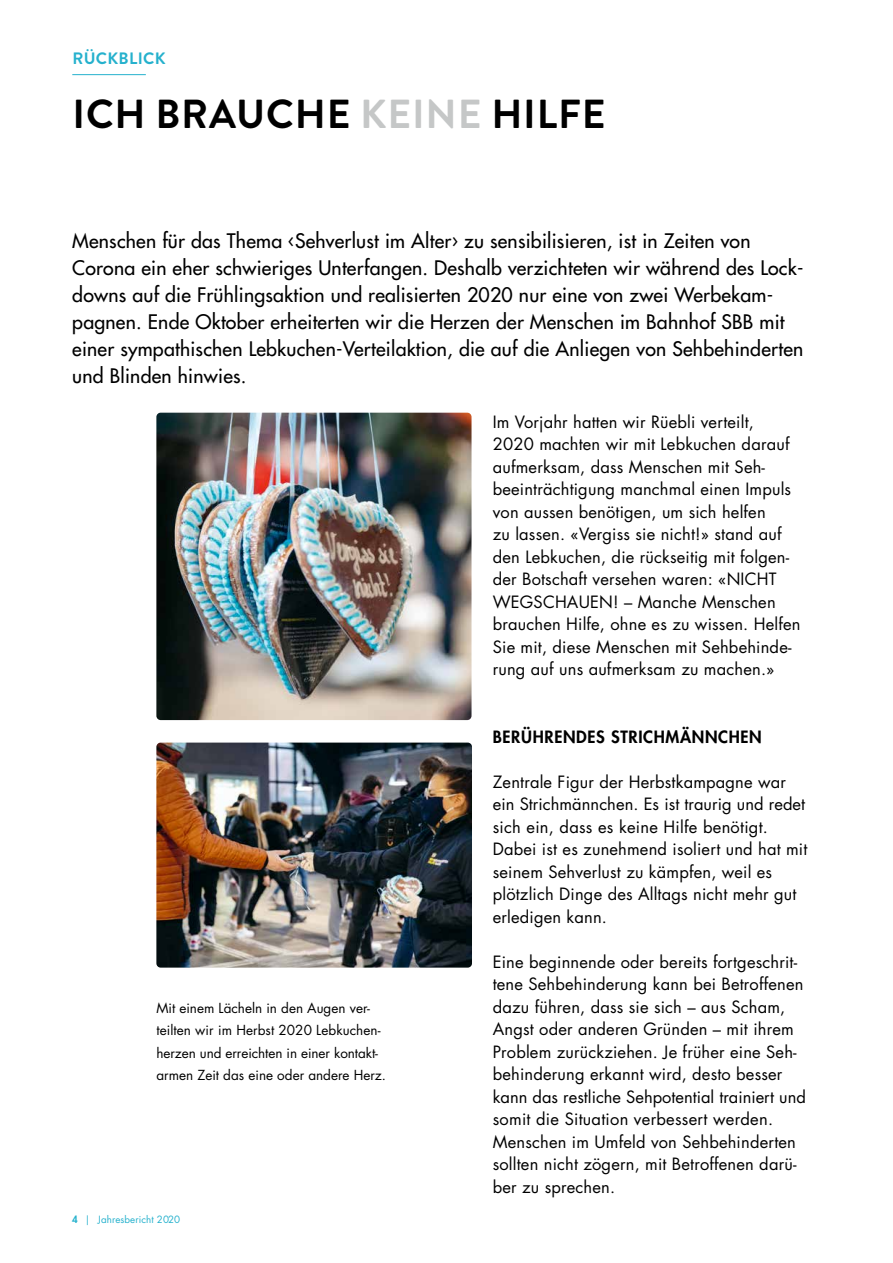
<style>
.page{position:relative;width:893px;height:1263px;background:#fff}
.page>*{position:absolute;margin:0;border:0;box-sizing:border-box;transform-origin:0 0}
.t1{font:700 40.5px "Brandon Grotesque";letter-spacing:.02em;color:#000}
.t2{font:500 19.5px/27px "Futura Std";letter-spacing:.01em;color:#000}
.t3{font:16.5px/22.5px "Futura Std";letter-spacing:.01em;color:#000}
.t4{font:800 16.5px "Futura Std";letter-spacing:.04em;color:#000}
.t5{font:700 16.5px "Brandon Grotesque";letter-spacing:.02em;color:#25b1cd}
.t6{font:13.5px/22.5px "Futura Std";color:#000}
.t7{font:9.75px "Futura Std";letter-spacing:.01em;color:#25b1cd}
.s1{color:#c5c7c7}
.s2{font-weight:800}
</style>
<div class="page">
<hr style="left:72px;top:74px;width:74px;height:1px;background:#25b1cd">
<img style="left:156px;top:413px;width:315px;height:307px">
<img style="left:156px;top:743px;width:316px;height:225px">
<p class="t5" style="left:72px;top:46px;width:95px">RÜCKBLICK</p>
<h1 class="t1" style="left:73px;top:86px;width:534px">ICH BRAUCHE <span class="s1">KEINE</span> HILFE</h1>
<p class="t2" style="left:72px;top:227px;width:733px">Menschen für das Thema ‹Sehverlust im Alter› zu sensibilisieren, ist in Zeiten von Corona ein eher schwieriges Unterfangen. Deshalb verzichteten wir während des Lock&shy;downs auf die Frühlingsaktion und realisierten 2020 nur eine von zwei Werbekam&shy;pagnen. Ende Oktober erheiterten wir die Herzen der Menschen im Bahnhof SBB mit einer sympathischen Lebkuchen-Verteilaktion, die auf die Anliegen von Sehbehinderten und Blinden hinwies.</p>
<p class="t3" style="left:493px;top:410px;width:309px">Im Vorjahr hatten wir Rüebli verteilt,<br>2020 machten wir mit Lebkuchen darauf aufmerksam, dass Menschen mit Seh&shy;beeinträchtigung manchmal einen Impuls von aussen benötigen, um sich helfen<br>zu lassen. «Vergiss sie nicht!» stand auf den Lebkuchen, die rückseitig mit folgen&shy;der Botschaft versehen waren: «NICHT WEGSCHAUEN! – Manche Menschen brauchen Hilfe, ohne es zu wissen. Helfen Sie mit, diese Menschen mit Sehbehinde&shy;rung auf uns aufmerksam zu machen.»</p>
<p class="t6" style="left:156px;top:996px;width:231px">Mit einem Lächeln in den Augen ver&shy;teilten wir im Herbst 2020 Lebkuchen&shy;herzen und erreichten in einer kontakt&shy;armen Zeit das eine oder andere Herz.</p>
<p class="t7" style="left:72px;top:1213px;width:109px"><span class="s2">4</span> | Jahresbericht 2020</p>
<p class="t4" style="left:493px;top:726px;width:270px">BERÜHRENDES STRICHMÄNNCHEN</p>
<p class="t3" style="left:493px;top:770px;width:316px">Zentrale Figur der Herbstkampagne war ein Strichmännchen. Es ist traurig und redet sich ein, dass es keine Hilfe benötigt.<br>Dabei ist es zunehmend isoliert und hat mit seinem Sehverlust zu kämpfen, weil es plötzlich Dinge des Alltags nicht mehr gut erledigen kann.</p>
<p class="t3" style="left:493px;top:950px;width:315px">Eine beginnende oder bereits fortgeschrit&shy;tene Sehbehinderung kann bei Betroffenen dazu führen, dass sie sich – aus Scham, Angst oder anderen Gründen – mit ihrem Problem zurückziehen. Je früher eine Seh&shy;behinderung erkannt wird, desto besser kann das restliche Sehpotential trainiert und somit die Situation verbessert werden.<br>Menschen im Umfeld von Sehbehinderten sollten nicht zögern, mit Betroffenen darü&shy;ber zu sprechen.</p>
</div>
